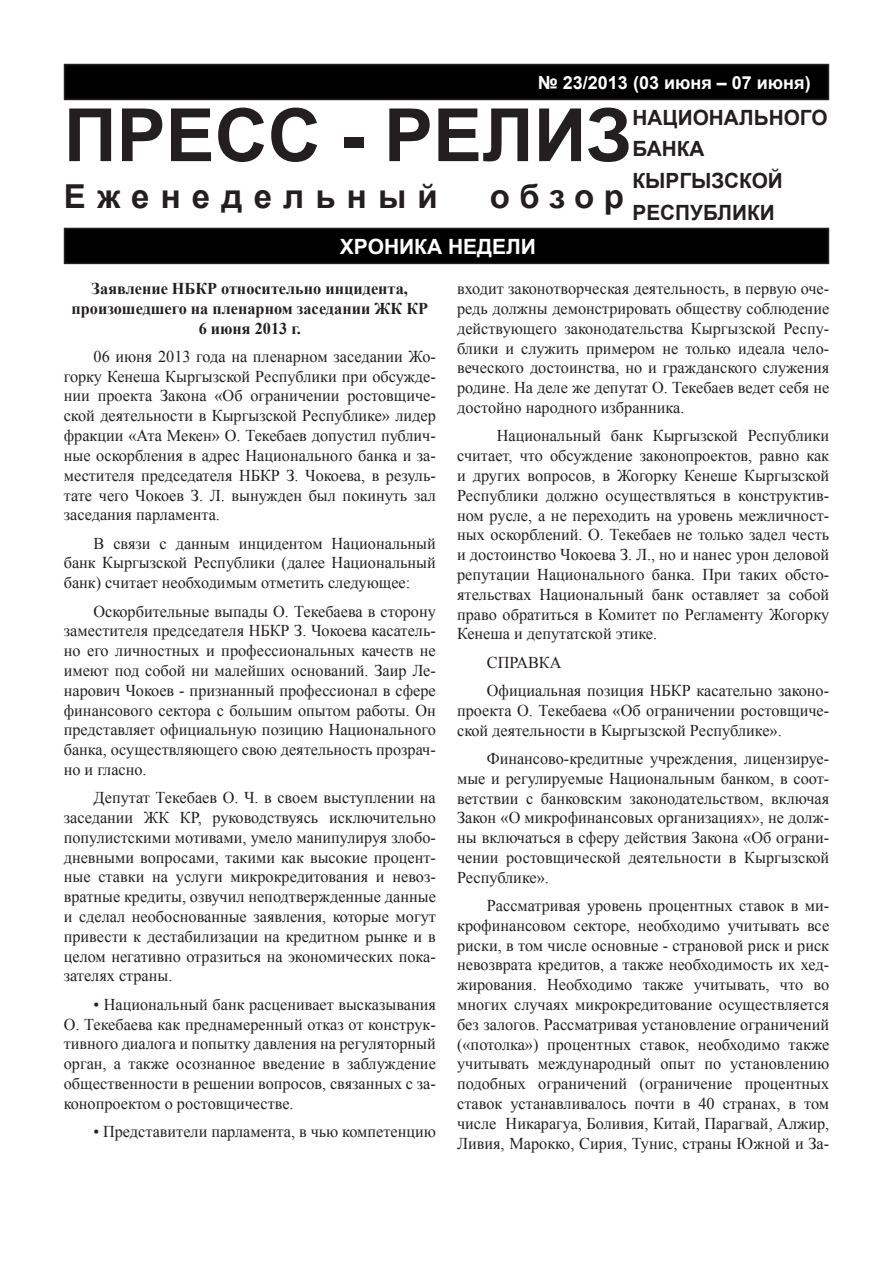
<style>
.page{position:relative;width:893px;height:1263px;background:#fff}
.page>*{position:absolute;margin:0;border:0;box-sizing:border-box;transform-origin:0 0}
.t1{font:700 73.5px "Arial";color:#231f20}
.t2{font:700 33px "Arial";letter-spacing:.34em;color:#231f20}
.t3{font:700 21px/31.5px "Arial";color:#231f20}
.t4{font:700 21px "Arial";color:#fff}
.t5{font:700 18px "Arial";color:#fff}
.t6{font:16.5px/19.8px "Times New Roman";color:#231f20;text-align:justify}
.t7{font:700 16.5px/19.8px "Times New Roman";color:#231f20;text-align:center}
</style>
<div class="page">
<div style="left:65px;top:65px;width:763px;height:34px;background:#000"></div>
<div style="left:64px;top:64px;width:765px;height:36px;border:2px solid #231f20"></div>
<div style="left:65px;top:228px;width:763px;height:35px;background:#000"></div>
<div style="left:64px;top:228px;width:765px;height:36px;border:2px solid #231f20"></div>
<p class="t5" style="left:538px;top:70px;width:274px">№ 23/2013 (03 июня ‒ 07 июня)</p>
<h1 class="t1" style="left:64px;top:86px;width:570px">ПРЕСС - РЕЛИЗ</h1>
<h2 class="t2" style="left:64px;top:175px;width:375px">Еженедельный</h2>
<h2 class="t2" style="left:490px;top:175px;width:136px">обзор</h2>
<p class="t3" style="left:632px;top:102px;width:197px">НАЦИОНАЛЬНОГО<br>БАНКА<br>КЫРГЫЗСКОЙ<br>РЕСПУБЛИКИ</p>
<p class="t4" style="left:340px;top:232px;width:198px">ХРОНИКА НЕДЕЛИ</p>
<p class="t7" style="left:72px;top:278px;width:358px">Заявление НБКР относительно инцидента, произошедшего на пленарном заседании ЖК КР<br>6 июня 2013 г.</p>
<p class="t6" style="left:64px;top:346px;width:374px;text-indent:30px">06 июня 2013 года на пленарном заседании Жо&shy;горку Кенеша Кыргызской Республики при обсужде&shy;нии проекта Закона «Об ограничении ростовщиче&shy;ской деятельности в Кыргызской Республике» лидер фракции «Ата Мекен» О. Текебаев допустил публич&shy;ные оскорбления в адрес Национального банка и за&shy;местителя председателя НБКР З. Чокоева, в резуль&shy;тате чего Чокоев З. Л. вынужден был покинуть зал заседания парламента.</p>
<p class="t6" style="left:64px;top:533px;width:374px;text-indent:30px">В связи с данным инцидентом Национальный банк Кыргызской Республики (далее Национальный банк) считает необходимым отметить следующее:</p>
<p class="t6" style="left:64px;top:601px;width:374px;text-indent:30px">Оскорбительные выпады О. Текебаева в сторону заместителя председателя НБКР З. Чокоева касатель&shy;но его личностных и профессиональных качеств не имеют под собой ни малейших оснований. Заир Ле&shy;нарович Чокоев - признанный профессионал в сфере финансового сектора с большим опытом работы. Он представляет официальную позицию Национального банка, осуществляющего свою деятельность прозрач&shy;но и гласно.</p>
<p class="t6" style="left:64px;top:787px;width:374px;text-indent:30px">Депутат Текебаев О. Ч. в своем выступлении на заседании ЖК КР, руководствуясь исключительно популистскими мотивами, умело манипулируя злобо&shy;дневными вопросами, такими как высокие процент&shy;ные ставки на услуги микрокредитования и невоз&shy;вратные кредиты, озвучил неподтвержденные данные и сделал необоснованные заявления, которые могут привести к дестабилизации на кредитном рынке и в целом негативно отразиться на экономических пока&shy;зателях страны.</p>
<p class="t6" style="left:64px;top:994px;width:374px;text-indent:30px">• Национальный банк расценивает высказывания О. Текебаева как преднамеренный отказ от конструк&shy;тивного диалога и попытку давления на регуляторный орган, а также осознанное введение в заблуждение общественности в решении вопросов, связанных с за&shy;конопроектом о ростовщичестве.</p>
<p class="t6" style="left:94px;top:1121px;width:344px">• Представители парламента, в чью компетенцию</p>
<p class="t6" style="left:457px;top:279px;width:374px">входит законотворческая деятельность, в первую оче&shy;редь должны демонстрировать обществу соблюдение действующего законодательства Кыргызской Респу&shy;блики и служить примером не только идеала чело&shy;веческого достоинства, но и гражданского служения родине. На деле же депутат О. Текебаев ведет себя не достойно народного избранника.</p>
<p class="t6" style="left:457px;top:426px;width:374px;text-indent:40px">Национальный банк Кыргызской Республики считает, что обсуждение законопроектов, равно как и других вопросов, в Жогорку Кенеше Кыргызской Республики должно осуществляться в конструктив&shy;ном русле, а не переходить на уровень межличност&shy;ных оскорблений. О. Текебаев не только задел честь и достоинство Чокоева З. Л., но и нанес урон деловой репутации Национального банка. При таких обсто&shy;ятельствах Национальный банк оставляет за собой право обратиться в Комитет по Регламенту Жогорку Кенеша и депутатской этике.</p>
<p class="t6" style="left:487px;top:648px;width:344px;line-height:28.3px">СПРАВКА<br>Официальная позиция НБКР касательно законо-</p>
<p class="t6" style="left:457px;top:700px;width:374px">проекта О. Текебаева «Об ограничении ростовщиче&shy;ской деятельности в Кыргызской Республике».</p>
<p class="t6" style="left:457px;top:748px;width:374px;text-indent:30px">Финансово-кредитные учреждения, лицензируе&shy;мые и регулируемые Национальным банком, в соот&shy;ветствии с банковским законодательством, включая Закон «О микрофинансовых организациях», не долж&shy;ны включаться в сферу действия Закона «Об ограни&shy;чении ростовщической деятельности в Кыргызской Республике».</p>
<p class="t6" style="left:457px;top:895px;width:374px;text-indent:30px">Рассматривая уровень процентных ставок в ми&shy;крофинансовом секторе, необходимо учитывать все риски, в том числе основные - страновой риск и риск невозврата кредитов, а также необходимость их хед&shy;жирования. Необходимо также учитывать, что во многих случаях микрокредитование осуществляется без залогов. Рассматривая установление ограничений («потолка») процентных ставок, необходимо также учитывать международный опыт по установлению подобных ограничений (ограничение процентных ставок устанавливалось почти в 40 странах, в том числе Никарагуа, Боливия, Китай, Парагвай, Алжир, Ливия, Марокко, Сирия, Тунис, страны Южной и За-</p>
</div>
